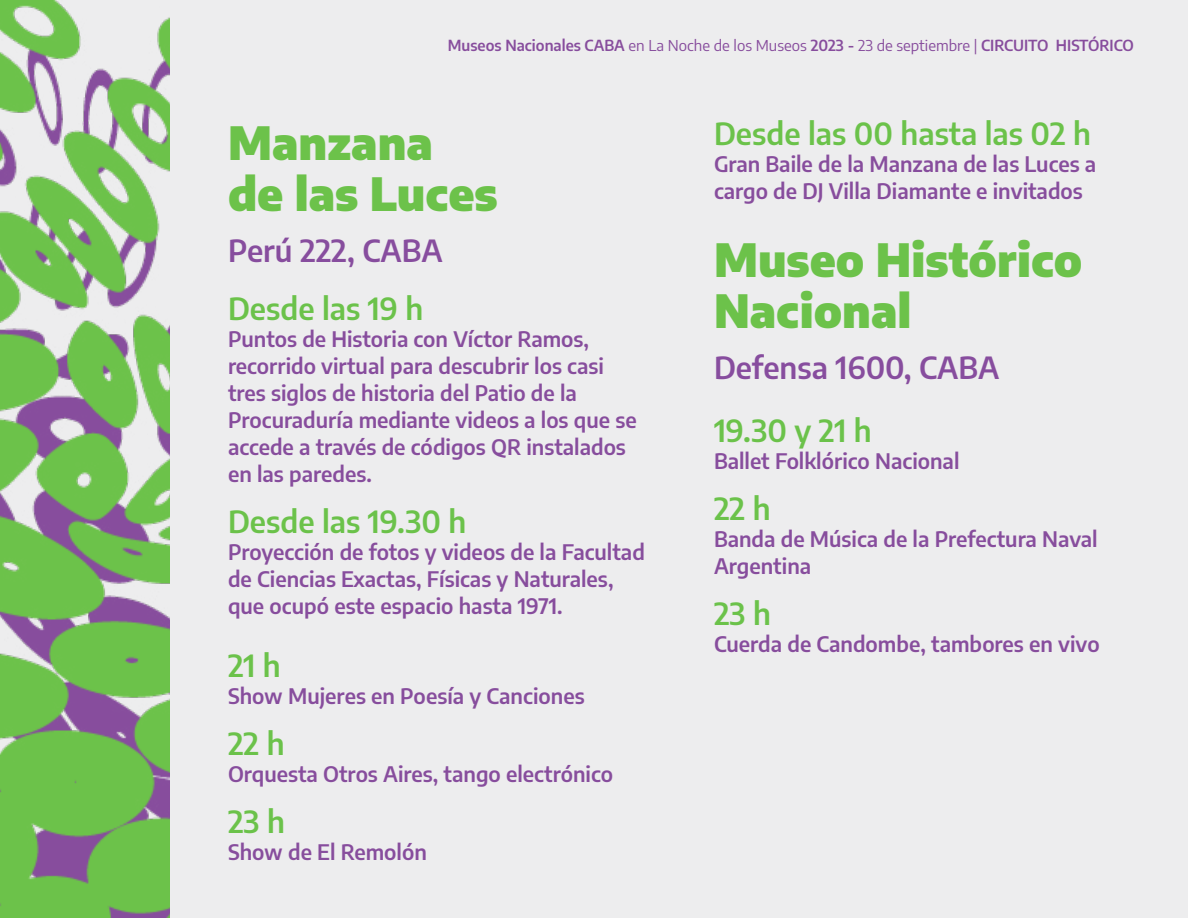
<style>
.page{position:relative;width:1188px;height:918px;background:#ededee}
.page>*{position:absolute;margin:0;border:0;box-sizing:border-box;transform-origin:0 0}
.t1{font:900 45px/51px "Encode Sans";color:#6cc24a}
.t2{font:600 30px "Encode Sans";color:#6bc24a}
.t3{font:600 30px "Encode Sans";color:#874d9e}
.t4{font:600 21px/27px "Encode Sans";color:#874d9d}
.t5{font:600 15px "Encode Sans";color:#874d9d}
.s1{font-weight:400}
</style>
<div class="page">
<img style="left:0;top:0;width:170px;height:918px">
<p class="t5" style="left:448px;top:35px;width:688px">Museos Nacionales CABA <span class="s1">en La Noche de los Museos</span> 2023 - <span class="s1">23 de septiembre |</span> CIRCUITO HISTÓRICO</p>
<p class="t1" style="left:228px;top:114px;width:271px">Manzana de las Luces</p>
<p class="t3" style="left:228px;top:229px;width:216px">Perú 222, CABA</p>
<p class="t2" style="left:228px;top:287px;width:197px">Desde las 19 h</p>
<p class="t4" style="left:228px;top:324px;width:410px">Puntos de Historia con Víctor Ramos, recorrido virtual para descubrir los casi tres siglos de historia del Patio de la Procuraduría mediante videos a los que se accede a través de códigos QR instalados en las paredes.</p>
<p class="t2" style="left:228px;top:500px;width:240px">Desde las 19.30 h</p>
<p class="t4" style="left:228px;top:537px;width:418px">Proyección de fotos y videos de la Facultad de Ciencias Exactas, Físicas y Naturales, que ocupó este espacio hasta 1971.</p>
<p class="t2" style="left:228px;top:644px;width:54px">21 h</p>
<p class="t4" style="left:228px;top:681px;width:358px">Show Mujeres en Poesía y Canciones</p>
<p class="t2" style="left:228px;top:722px;width:58px">22 h</p>
<p class="t4" style="left:228px;top:759px;width:387px">Orquesta Otros Aires, tango electrónico</p>
<p class="t2" style="left:228px;top:800px;width:58px">23 h</p>
<p class="t4" style="left:228px;top:837px;width:200px">Show de El Remolón</p>
<p class="t2" style="left:714px;top:112px;width:379px">Desde las 00 hasta las 02 h</p>
<p class="t4" style="left:714px;top:149px;width:384px">Gran Baile de la Manzana de las Luces a cargo de DJ Villa Diamante e invitados</p>
<p class="t1" style="left:714px;top:231px;width:370px">Museo Histórico<br>Nacional</p>
<p class="t3" style="left:714px;top:346px;width:287px">Defensa 1600, CABA</p>
<p class="t2" style="left:714px;top:409px;width:159px">19.30 y 21 h</p>
<p class="t4" style="left:714px;top:446px;width:247px">Ballet Folklórico Nacional</p>
<p class="t2" style="left:714px;top:487px;width:58px">22 h</p>
<p class="t4" style="left:714px;top:524px;width:385px">Banda de Música de la Prefectura Naval<br>Argentina</p>
<p class="t2" style="left:714px;top:592px;width:58px">23 h</p>
<p class="t4" style="left:714px;top:629px;width:387px">Cuerda de Candombe, tambores en vivo</p>
</div>
